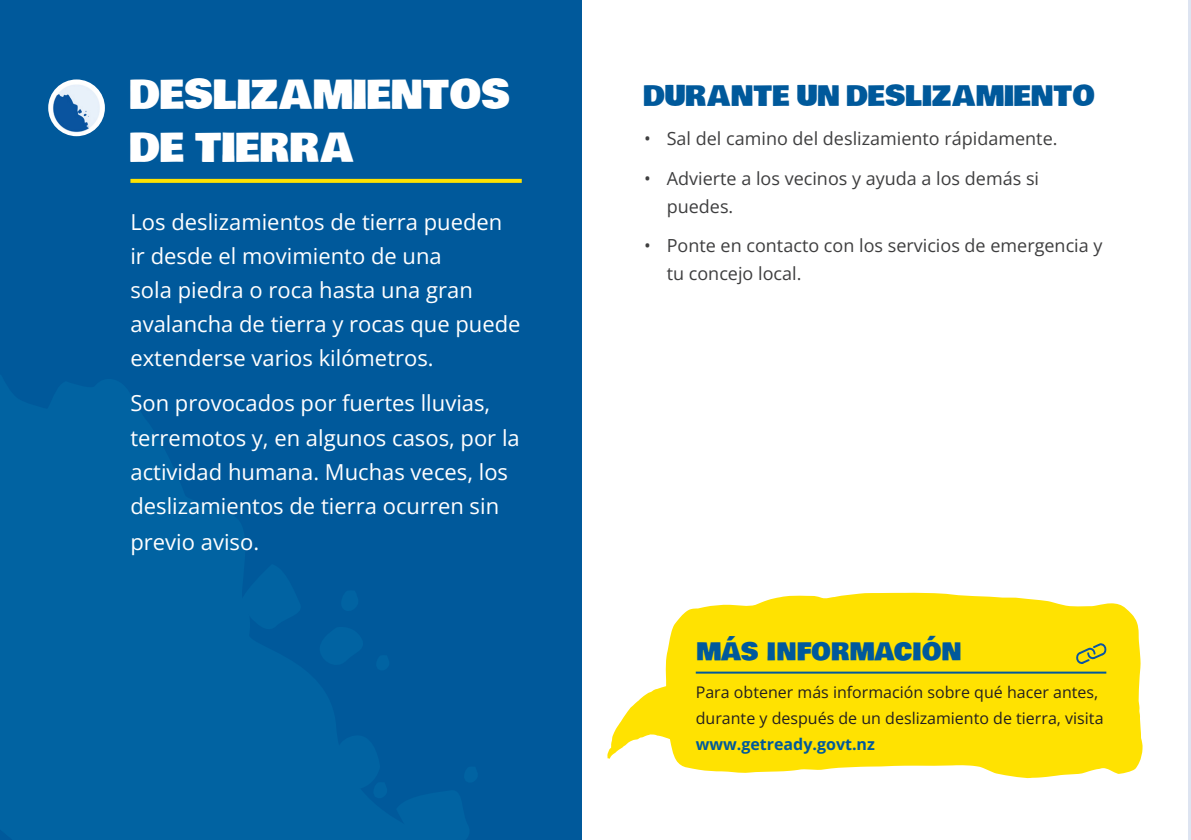
<style>
.page{position:relative;width:1191px;height:840px;background:#fff}
.page>*{position:absolute;margin:0;border:0;box-sizing:border-box;transform-origin:0 0}
.White_headings{font:34px/52.8px "Bowlby One NZ Regular";color:#fff}
.t1{font:24px "Bowlby One NZ Regular";color:#00599b}
.more_information{font:24px "Bowlby One";color:#00599b}
.Intro{font:22px/34px "Open Sans";color:#fff}
.Bullets{font:18px/28px "Open Sans";color:#3e3e3f}
.Body{font:16px/26px "Open Sans";color:#231f20}
.s1{font-weight:700;color:#00599b}
</style>
<div class="page">
<div style="left:0;top:0;width:581px;height:839px;background:#00599b"></div>
<svg style="left:130px;top:179px;width:392px;height:4px;background:#f6dd05"></svg>
<svg style="left:607px;top:592px;width:535px;height:186px;fill:#ffe201"></svg>
<hr style="left:696px;top:671px;width:410px;height:2px;background:#00599b">
<svg style="left:1076px;top:642px;width:30px;height:22px"></svg>
<img style="left:48px;top:79px;width:57px;height:57px;border-radius:28px">
<hr style="left:1189px;top:0;width:2px;height:839px;background:#dde4f1">
<p class="White_headings" style="left:130px;top:66px;width:382px">DESLIZAMIENTOS<br>DE TIERRA</p>
<p class="Intro" style="left:130px;top:204px;width:392px">Los deslizamientos de tierra pueden ir desde el movimiento de una<br>sola piedra o roca hasta una gran avalancha de tierra y rocas que puede extenderse varios kilómetros.</p>
<p class="Intro" style="left:130px;top:385px;width:391px">Son provocados por fuertes lluvias, terremotos y, en algunos casos, por la actividad humana. Muchas veces, los deslizamientos de tierra ocurren sin</p>
<p class="Intro" style="left:130px;top:523px;width:130px">previo aviso.</p>
<h2 class="t1" style="left:644px;top:75px;width:453px">DURANTE UN DESLIZAMIENTO</h2>
<p class="Bullets" style="left:644px;top:124px;width:415px">• Sal del camino del deslizamiento rápidamente.</p>
<p class="Bullets" style="left:666px;top:164px;width:374px;text-indent:-23px">• Advierte a los vecinos y ayuda a los demás si puedes.</p>
<p class="Bullets" style="left:666px;top:231px;width:437px;text-indent:-23px">• Ponte en contacto con los servicios de emergencia y tu concejo local.</p>
<p class="more_information" style="left:696px;top:633px;width:267px">MÁS INFORMACIÓN</p>
<p class="Body" style="left:696px;top:678px;width:409px">Para obtener más información sobre qué hacer antes, durante y después de un deslizamiento de tierra, visita <span class="s1">www.getready.govt.nz</span></p>
</div>
